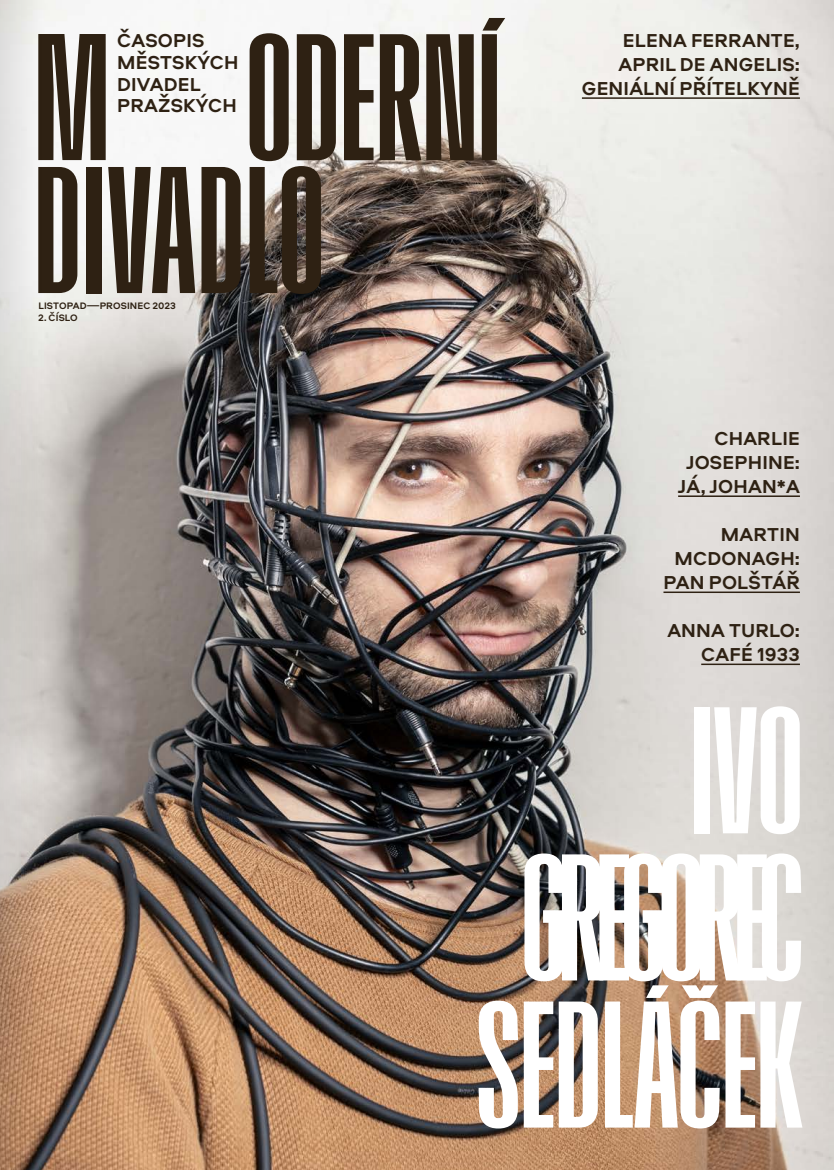
<style>
.page{position:relative;width:834px;height:1170px;background:#fff}
.page>*{position:absolute;margin:0;border:0;box-sizing:border-box;transform-origin:0 0}
.t1{font:180px/147px "Kabaret";letter-spacing:-.02em;color:#fff;text-align:justify}
.t2{font:180px "Kabaret";letter-spacing:-.005em;color:#2e2113}
.t3{font:700 19.5px/24px "Aeroport";letter-spacing:.01em;color:#2e2113;text-align:right}
.t4{font:700 9.75px "Aeroport";letter-spacing:.01em;color:#2e2113}
</style>
<div class="page">
<img style="left:85px;top:0;width:748px;height:1169px">
<hr style="left:678px;top:495px;width:121px;height:2px;background:#2e2113">
<hr style="left:663px;top:591px;width:136px;height:2px;background:#2e2113">
<hr style="left:701px;top:663px;width:98px;height:2px;background:#2e2113">
<hr style="left:582px;top:97px;width:217px;height:2px;background:#2e2113">
<svg style="left:0;top:0;width:85px;height:1169px"></svg>
<h1 class="t2" style="left:34px;top:16px;width:78px">M</h1>
<p class="t3" style="left:117px;top:29px;width:123px;line-height:21.8px;text-align:left">ČASOPIS<br>MĚSTSKÝCH<br>DIVADEL<br>PRAŽSKÝCH</p>
<h1 class="t2" style="left:245px;top:16px;width:258px">ODERNÍ</h1>
<h1 class="t2" style="left:34px;top:149px;width:293px">DIVADLO</h1>
<p class="t4" style="left:38px;top:299px;width:139px">LISTOPAD—PROSINEC 2023</p>
<p class="t4" style="left:38px;top:310px;width:41px">2. ČÍSLO</p>
<p class="t3" style="left:582px;top:28px;width:219px">ELENA FERRANTE,<br>APRIL DE ANGELIS:<br>GENIÁLNÍ PŘÍTELKYNĚ</p>
<p class="t3" style="left:678px;top:426px;width:123px">CHARLIE<br>JOSEPHINE:<br>JÁ, JOHAN*A</p>
<p class="t3" style="left:663px;top:522px;width:138px">MARTIN<br>MCDONAGH:<br>PAN POLŠTÁŘ</p>
<p class="t3" style="left:667px;top:618px;width:134px">ANNA TURLO:<br>CAFÉ 1933</p>
<h1 class="t1" style="left:475px;top:701px;width:330px;text-indent:214px">IVO GREGOREC SEDLÁČEK</h1>
</div>
